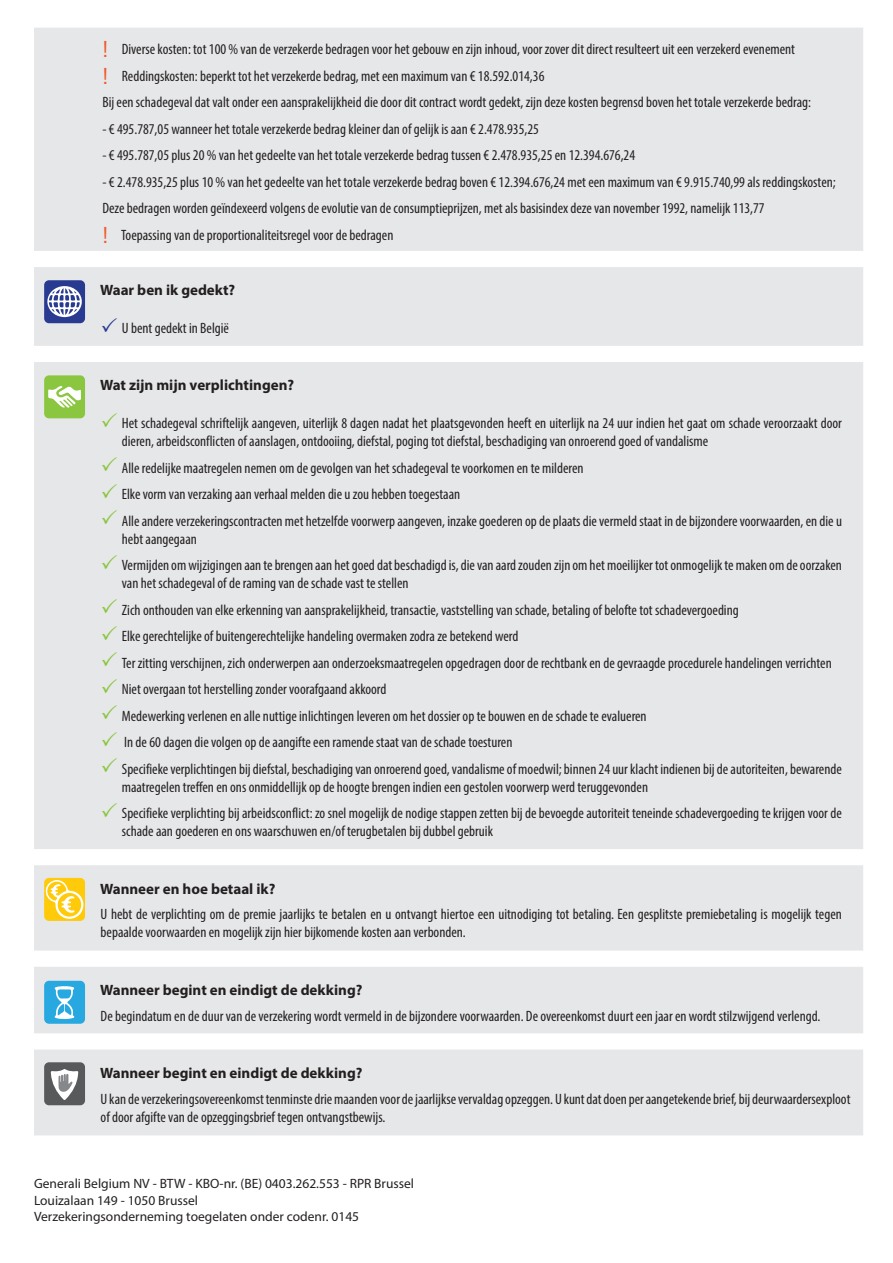
<style>
.page{position:relative;width:893px;height:1263px;background:#fff}
.page>*{position:absolute;margin:0;border:0;box-sizing:border-box;transform-origin:0 0}
.t1{font:condensed 15px/26.5px "Myriad Pro";color:#231f20}
.t2{font:700 15px "Myriad Pro";color:#231f20}
.t3{font:13.5px/16.2px "Myriad Pro";color:#231f20}
.s1{font-family:"Helvetica Neue LT Std";font-size:22.5px;color:#f1592a}
</style>
<div class="page">
<div style="left:34px;top:28px;width:829px;height:223px;background:#e6e7e9"></div>
<div style="left:34px;top:267px;width:829px;height:79px;background:#e6e7e9"></div>
<div style="left:34px;top:362px;width:829px;height:487px;background:#e6e7e9"></div>
<div style="left:34px;top:865px;width:829px;height:85px;background:#e6e7e9"></div>
<div style="left:34px;top:967px;width:829px;height:66px;background:#e6e7e9"></div>
<div style="left:34px;top:1049px;width:829px;height:86px;background:#e6e7e9"></div>
<div style="left:44px;top:280px;width:41px;height:43px;background:#283b91;border-radius:5px"></div>
<svg style="left:47px;top:286px;width:35px;height:31px"></svg>
<div style="left:44px;top:375px;width:41px;height:43px;background:#8bc640;border-radius:5px"></div>
<svg style="left:48px;top:386px;width:33px;height:22px"></svg>
<div style="left:44px;top:878px;width:41px;height:43px;background:#feca0a;border-radius:5px"></div>
<svg style="left:45px;top:880px;width:38px;height:39px"></svg>
<div style="left:44px;top:981px;width:41px;height:43px;background:#27a8e0;border-radius:5px"></div>
<svg style="left:54px;top:986px;width:21px;height:33px"></svg>
<div style="left:44px;top:1062px;width:41px;height:43px;background:#58595b;border-radius:5px"></div>
<svg style="left:51px;top:1069px;width:27px;height:31px"></svg>
<svg style="left:102px;top:317px;width:15px;height:15px"></svg>
<svg style="left:102px;top:412px;width:15px;height:15px"></svg>
<svg style="left:102px;top:457px;width:15px;height:14px"></svg>
<svg style="left:102px;top:483px;width:15px;height:15px"></svg>
<svg style="left:102px;top:510px;width:15px;height:14px"></svg>
<svg style="left:102px;top:554px;width:15px;height:15px"></svg>
<svg style="left:102px;top:599px;width:15px;height:14px"></svg>
<svg style="left:102px;top:625px;width:15px;height:15px"></svg>
<svg style="left:102px;top:652px;width:15px;height:14px"></svg>
<svg style="left:102px;top:678px;width:15px;height:15px"></svg>
<svg style="left:102px;top:705px;width:15px;height:14px"></svg>
<svg style="left:102px;top:731px;width:15px;height:15px"></svg>
<svg style="left:102px;top:758px;width:15px;height:14px"></svg>
<svg style="left:102px;top:802px;width:15px;height:15px"></svg>
<p class="t1" style="left:102px;top:36px;width:710px"><span class="s1">!</span> Diverse kosten: tot 100 % van de verzekerde bedragen voor het gebouw en zijn inhoud, voor zover dit direct resulteert uit een verzekerd evenement<br><span class="s1">!</span> Reddingskosten: beperkt tot het verzekerde bedrag, met een maximum van € 18.592.014,36<br>Bij een schadegeval dat valt onder een aansprakelijkheid die door dit contract wordt gedekt, zijn deze kosten begrensd boven het totale verzekerde bedrag:</p>
<p class="t1" style="left:102px;top:115px;width:438px">- € 495.787,05 wanneer het totale verzekerde bedrag kleiner dan of gelijk is aan € 2.478.935,25</p>
<p class="t1" style="left:102px;top:142px;width:534px">- € 495.787,05 plus 20 % van het gedeelte van het totale verzekerde bedrag tussen € 2.478.935,25 en 12.394.676,24</p>
<p class="t1" style="left:102px;top:168px;width:735px">- € 2.478.935,25 plus 10 % van het gedeelte van het totale verzekerde bedrag boven € 12.394.676,24 met een maximum van € 9.915.740,99 als reddingskosten;<br>Deze bedragen worden geïndexeerd volgens de evolutie van de consumptieprijzen, met als basisindex deze van november 1992, namelijk 113,77<br><span class="s1">!</span> Toepassing van de proportionaliteitsregel voor de bedragen</p>
<p class="t2" style="left:100px;top:280px;width:137px">Waar ben ik gedekt?</p>
<p class="t1" style="left:122px;top:315px;width:109px">U bent gedekt in België</p>
<p class="t2" style="left:100px;top:375px;width:196px">Wat zijn mijn verplichtingen?</p>
<p class="t1" style="left:122px;top:414px;width:722px;line-height:18px">Het schadegeval schriftelijk aangeven, uiterlijk 8 dagen nadat het plaatsgevonden heeft en uiterlijk na 24 uur indien het gaat om schade veroorzaakt door dieren, arbeidsconflicten of aanslagen, ontdooiing, diefstal, poging tot diefstal, beschadiging van onroerend goed of vandalisme</p>
<p class="t1" style="left:122px;top:454px;width:722px">Alle redelijke maatregelen nemen om de gevolgen van het schadegeval te voorkomen en te milderen<br>Elke vorm van verzaking aan verhaal melden die u zou hebben toegestaan<br>Alle andere verzekeringscontracten met hetzelfde voorwerp aangeven, inzake goederen op de plaats die vermeld staat in de bijzondere voorwaarden, en die u</p>
<p class="t1" style="left:122px;top:525px;width:722px">hebt aangegaan<br>Vermijden om wijzigingen aan te brengen aan het goed dat beschadigd is, die van aard zouden zijn om het moeilijker tot onmogelijk te maken om de oorzaken</p>
<p class="t1" style="left:122px;top:570px;width:721px">van het schadegeval of de raming van de schade vast te stellen<br>Zich onthouden van elke erkenning van aansprakelijkheid, transactie, vaststelling van schade, betaling of belofte tot schadevergoeding<br>Elke gerechtelijke of buitengerechtelijke handeling overmaken zodra ze betekend werd<br>Ter zitting verschijnen, zich onderwerpen aan onderzoeksmaatregelen opgedragen door de rechtbank en de gevraagde procedurele handelingen verrichten Niet overgaan tot herstelling zonder voorafgaand akkoord<br>Medewerking verlenen en alle nuttige inlichtingen leveren om het dossier op te bouwen en de schade te evalueren<br>In de 60 dagen die volgen op de aangifte een ramende staat van de schade toesturen<br>Specifieke verplichtingen bij diefstal, beschadiging van onroerend goed, vandalisme of moedwil; binnen 24 uur klacht indienen bij de autoriteiten, bewarende</p>
<p class="t1" style="left:122px;top:773px;width:721px">maatregelen treffen en ons onmiddellijk op de hoogte brengen indien een gestolen voorwerp werd teruggevonden<br>Specifieke verplichting bij arbeidsconflict: zo snel mogelijk de nodige stappen zetten bij de bevoegde autoriteit teneinde schadevergoeding te krijgen voor de</p>
<p class="t1" style="left:122px;top:818px;width:373px">schade aan goederen en ons waarschuwen en/of terugbetalen bij dubbel gebruik</p>
<p class="t2" style="left:100px;top:879px;width:177px">Wanneer en hoe betaal ik?</p>
<p class="t1" style="left:101px;top:905px;width:743px;line-height:18px">U hebt de verplichting om de premie jaarlijks te betalen en u ontvangt hiertoe een uitnodiging tot betaling. Een gesplitste premiebetaling is mogelijk tegen bepaalde voorwaarden en mogelijk zijn hier bijkomende kosten aan verbonden.</p>
<p class="t2" style="left:100px;top:980px;width:264px">Wanneer begint en eindigt de dekking?</p>
<p class="t1" style="left:101px;top:1002px;width:721px">De begindatum en de duur van de verzekering wordt vermeld in de bijzondere voorwaarden. De overeenkomst duurt een jaar en wordt stilzwijgend verlengd.</p>
<p class="t2" style="left:100px;top:1063px;width:264px">Wanneer begint en eindigt de dekking?</p>
<p class="t1" style="left:101px;top:1089px;width:751px;line-height:18px">U kan de verzekeringsovereenkomst tenminste drie maanden voor de jaarlijkse vervaldag opzeggen. U kunt dat doen per aangetekende brief, bij deurwaardersexploot of door afgifte van de opzeggingsbrief tegen ontvangstbewijs.</p>
<p class="t3" style="left:34px;top:1175px;width:382px">Generali Belgium NV - BTW - KBO-nr. (BE) 0403.262.553 - RPR Brussel<br>Louizalaan 149 - 1050 Brussel<br>Verzekeringsonderneming toegelaten onder codenr. 0145</p>
</div>
